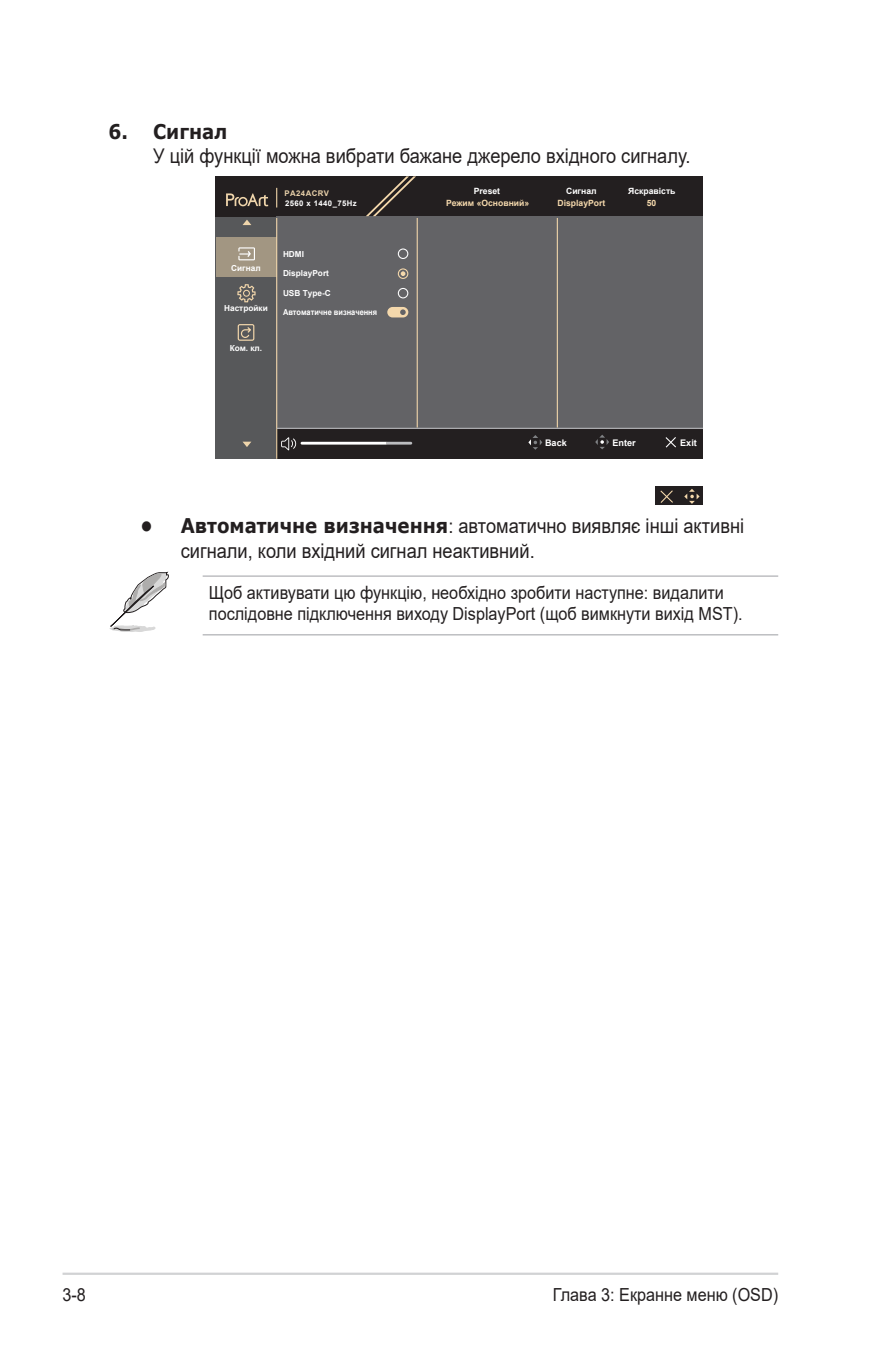
<style>
.page{position:relative;width:893px;height:1346px;background:#fff}
.page>*{position:absolute;margin:0;border:0;box-sizing:border-box;transform-origin:0 0}
.List{font:20.25px/24.3px "Arial";color:#231f20;scale:.9 1}
.t1{font:700 20.25px "Verdana";color:#231f20;scale:.9 1}
.MB_Messages{font:18px/21.6px "Arial";color:#231f20;scale:.9 1}
.t2{font:700 9px "Arial";color:#fff}
.t3{font:700 8.55px/12.2px "Arial";color:#f4d8ac;text-align:center}
.t4{font:700 8.55px/12.2px "Arial";color:#fff;text-align:center}
.t5{font:700 8.33px "Arial";color:#fff}
.t6{font:700 8.33px "Arial";color:#fff;scale:.9 1}
.t7{font:700 7.88px/10.3px "Arial";letter-spacing:.05em;color:#fff}
.s1{color:#fff}
.s2{color:#f4d8ac}
.s3{color:#e9d1aa}
.s4{font-family:"Verdana";font-weight:700}
</style>
<div class="page">
<hr style="left:63px;top:1272px;width:715px;height:3px;background:#d1d2d4">
<div style="left:655px;top:486px;width:48px;height:19px;background:#231f20"></div>
<svg style="left:660px;top:490px;width:13px;height:13px"></svg>
<svg style="left:684px;top:489px;width:16px;height:15px"></svg>
<div style="left:216px;top:216px;width:61px;height:243px;background:#57585a"></div>
<div style="left:216px;top:176px;width:487px;height:40px;background:#231f20"></div>
<div style="left:277px;top:428px;width:426px;height:31px;background:#231f20"></div>
<div style="left:277px;top:216px;width:426px;height:212px;background:#636366"></div>
<svg style="left:366px;top:176px;width:50px;height:40px"></svg>
<svg style="left:276px;top:188px;width:1px;height:19px"></svg>
<hr style="left:417px;top:218px;width:1px;height:209px;background:#f4d8ac">
<hr style="left:276px;top:218px;width:1px;height:241px;background:#f4d8ac">
<hr style="left:557px;top:218px;width:1px;height:209px;background:#f4d8ac">
<hr style="left:277px;top:428px;width:426px;height:1px;background:#bcbdc0">
<svg style="left:281px;top:437px;width:131px;height:13px"></svg>
<svg style="left:226px;top:193px;width:42px;height:13px"></svg>
<svg style="left:665px;top:437px;width:11px;height:11px"></svg>
<svg style="left:528px;top:435px;width:14px;height:15px"></svg>
<svg style="left:595px;top:435px;width:14px;height:14px"></svg>
<svg style="left:243px;top:442px;width:8px;height:5px"></svg>
<svg style="left:242px;top:220px;width:9px;height:5px"></svg>
<div style="left:216px;top:237px;width:60px;height:40px;background:#a29682"></div>
<svg style="left:238px;top:247px;width:17px;height:13px"></svg>
<svg style="left:237px;top:284px;width:19px;height:18px"></svg>
<svg style="left:238px;top:324px;width:16px;height:17px"></svg>
<svg style="left:398px;top:248px;width:10px;height:11px"></svg>
<svg style="left:398px;top:268px;width:10px;height:11px"></svg>
<svg style="left:398px;top:288px;width:10px;height:10px"></svg>
<svg style="left:387px;top:307px;width:21px;height:10px"></svg>
<hr style="left:203px;top:575px;width:575px;height:2px;background:#a8a9ad">
<hr style="left:203px;top:634px;width:575px;height:1px;background:#a8a9ad">
<svg style="left:109px;top:572px;width:60px;height:60px"></svg>
<p class="t1" style="left:108px;top:117px;width:134px">6. Сигнал</p>
<p class="List" style="left:153px;top:143px;width:598px">У цій функції можна вибрати бажане джерело вхідного сигналу.</p>
<p class="t3" style="left:446px;top:184px;width:85px"><span class="s1">Preset<br></span>Режим «Основний»</p>
<p class="t3" style="left:557px;top:184px;width:49px"><span class="s1">Сигнал<br></span>DisplayPort</p>
<p class="t4" style="left:628px;top:184px;width:49px">Яскравість<br><span class="s2">50</span></p>
<p class="t7" style="left:285px;top:188px;width:74px"><span class="s3">PA24ACRV<br></span>2560 x 1440_75Hz</p>
<p class="t5" style="left:231px;top:262px;width:31px">Сигнал</p>
<p class="t5" style="left:224px;top:302px;width:45px">Настройки</p>
<p class="t5" style="left:230px;top:342px;width:34px">Ком. кл.</p>
<p class="t5" style="left:283px;top:248px;width:23px">HDMI</p>
<p class="t5" style="left:283px;top:267px;width:47px">DisplayPort</p>
<p class="t5" style="left:283px;top:287px;width:49px">USB Type-C</p>
<p class="t6" style="left:283px;top:306px;width:106px">Автоматичне визначення</p>
<p class="t2" style="left:545px;top:436px;width:23px">Back</p>
<p class="t2" style="left:612px;top:436px;width:25px">Enter</p>
<p class="t2" style="left:680px;top:436px;width:18px">Exit</p>
<p class="List" style="left:181px;top:514px;width:627px;text-indent:-40px"><span class="s4">• Автоматичне визначення</span>: автоматично виявляє інші активні сигнали, коли вхідний сигнал неактивний.</p>
<p class="MB_Messages" style="left:209px;top:581px;width:594px">Щоб активувати цю функцію, необхідно зробити наступне: видалити послідовне підключення виходу DisplayPort (щоб вимкнути вихід MST).</p>
<p class="MB_Messages" style="left:63px;top:1283px;width:28px">3-8</p>
<p class="MB_Messages" style="left:553px;top:1283px;width:252px">Глава 3: Екранне меню (OSD)</p>
</div>
